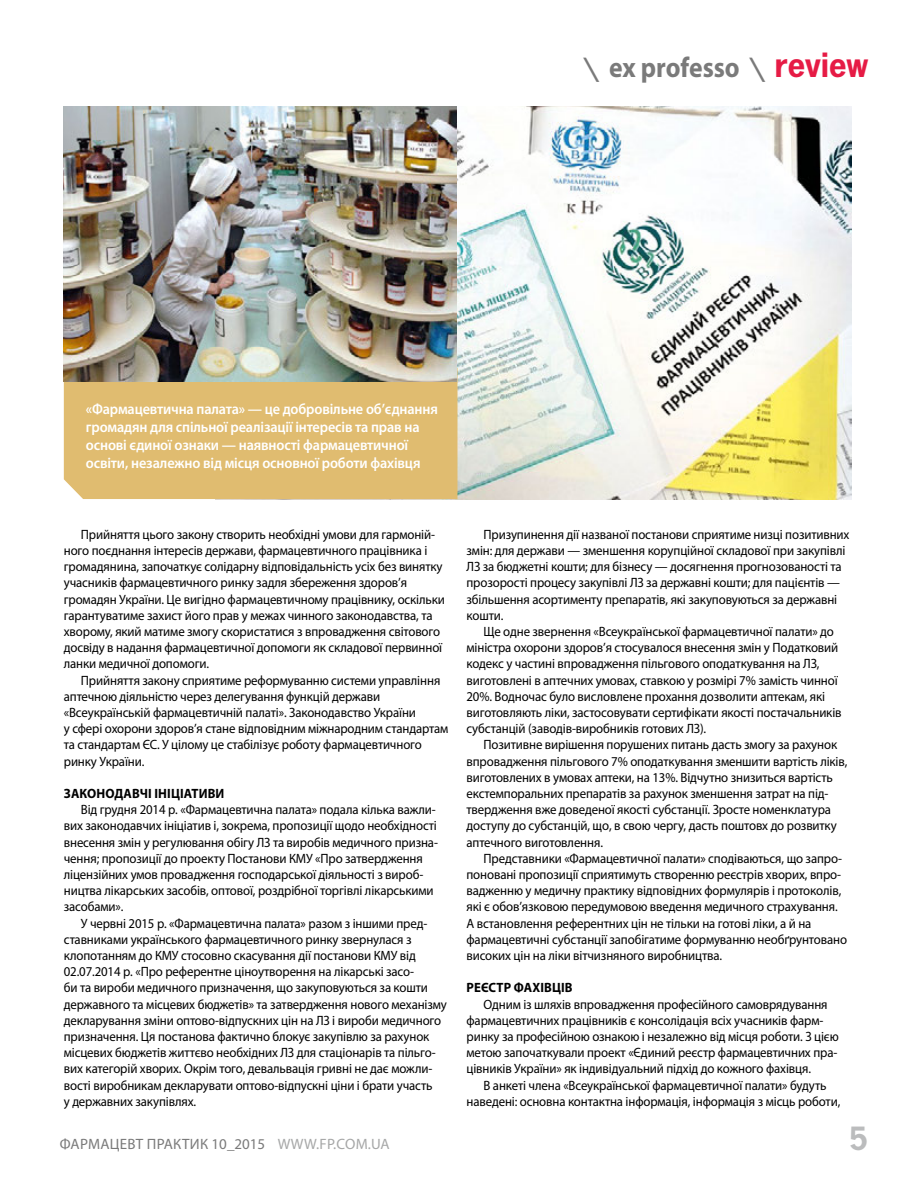
<style>
.page{position:relative;width:915px;height:1178px;background:#fff}
.page>*{position:absolute;margin:0;border:0;box-sizing:border-box;transform-origin:0 0}
.t1{font:700 34.5px "News Paper C";color:#bbbcbd}
.t2{font:700 28.5px "Myriad Pro";color:#7a7a7a;scale:.9 1}
.t3{font:600 15px/18px "Myriad Pro";letter-spacing:-.01em;color:#fff;scale:.95 1}
.t4{font:15px "Myriad Pro";letter-spacing:.02em;color:#7a7a7a}
.t5{font:13.5px/16.2px "Myriad Pro";letter-spacing:-.01em;color:#000;scale:.95 1}
.t6{font:700 13.5px "Myriad Pro";letter-spacing:.01em;color:#000;scale:.95 1}
.s1{font-family:"News Paper C"}
.s2{font-family:"News Paper C";font-size:36px;color:#e61b45}
.s3{color:#a6a7a7}
</style>
<div class="page">
<img style="left:216px;top:106px;width:634px;height:394px">
<div style="left:64px;top:368px;width:393px;height:131px;background:#e0bc70"></div>
<img style="left:64px;top:106px;width:392px;height:275px">
<h2 class="t2" style="left:586px;top:48px;width:315px"><span class="s1">\</span> ex professo <span class="s1">\</span> <span class="s2">review</span></h2>
<p class="t3" style="left:86px;top:399px;width:372px">«Фармацевтична палата» — це добровільне об’єднання громадян для спільної реалізації інтересів та прав на основі єдиної ознаки — наявності фармацевтичної освіти, незалежно від місця основної роботи фахівця</p>
<p class="t5" style="left:64px;top:526px;width:402px;text-indent:17px">ПРИЙНЯТТЯ ЦЬОГО ЗАКОНУ СТВОРИТЬ НЕОБХІДНІ УМОВИ ДЛЯ ГАРМОНІЙ-НОГО ПОЄДНАННЯ ІНТЕРЕСІВ ДЕРЖАВИ, ФАРМАЦЕВТИЧНОГО ПРАЦІВНИКА І ГРОМАДЯНИНА, ЗАПОЧАТКУЄ СОЛІДАРНУ ВІДПОВІДАЛЬНІСТЬ УСІХ БЕЗ ВИНЯТКУ УЧАСНИКІВ ФАРМАЦЕВТИЧНОГО РИНКУ ЗАДЛЯ ЗБЕРЕЖЕННЯ ЗДОРОВ’Я ГРОМАДЯН УКРАЇНИ. ЦЕ ВИГІДНО ФАРМАЦЕВТИЧНОМУ ПРАЦІВНИКУ, ОСКІЛЬКИ ГАРАНТУВАТИМЕ ЗАХИСТ ЙОГО ПРАВ У МЕЖАХ ЧИННОГО ЗАКОНОДАВСТВА, ТА ХВОРОМУ, ЯКИЙ МАТИМЕ ЗМОГУ СКОРИСТАТИСЯ З ВПРОВАДЖЕННЯ СВІТОВОГО ДОСВІДУ В НАДАННЯ ФАРМАЦЕВТИЧНОЇ ДОПОМОГИ ЯК СКЛАДОВОЇ ПЕРВИННОЇ ЛАНКИ МЕДИЧНОЇ ДОПОМОГИ.</p>
<p class="t5" style="left:64px;top:672px;width:406px;text-indent:17px">ПРИЙНЯТТЯ ЗАКОНУ СПРИЯТИМЕ РЕФОРМУВАННЮ СИСТЕМИ УПРАВЛІННЯ АПТЕЧНОЮ ДІЯЛЬНІСТЮ ЧЕРЕЗ ДЕЛЕГУВАННЯ ФУНКЦІЙ ДЕРЖАВИ «ВСЕУКРАЇНСЬКІЙ ФАРМАЦЕВТИЧНІЙ ПАЛАТІ». ЗАКОНОДАВСТВО УКРАЇНИ<br>У СФЕРІ ОХОРОНИ ЗДОРОВ’Я СТАНЕ ВІДПОВІДНИМ МІЖНАРОДНИМ СТАНДАРТАМ ТА СТАНДАРТАМ ЄС. У ЦІЛОМУ ЦЕ СТАБІЛІЗУЄ РОБОТУ ФАРМАЦЕВТИЧНОГО РИНКУ УКРАЇНИ.</p>
<p class="t6" style="left:64px;top:784px;width:170px">Законодавчі ініціативи</p>
<p class="t5" style="left:64px;top:801px;width:395px;text-indent:17px">ВІД ГРУДНЯ 2014 Р. «ФАРМАЦЕВТИЧНА ПАЛАТА» ПОДАЛА КІЛЬКА ВАЖЛИ-ВИХ ЗАКОНОДАВЧИХ ІНІЦІАТИВ І, ЗОКРЕМА, ПРОПОЗИЦІЇ ЩОДО НЕОБХІДНОСТІ ВНЕСЕННЯ ЗМІН У РЕГУЛЮВАННЯ ОБІГУ ЛЗ ТА ВИРОБІВ МЕДИЧНОГО ПРИЗНА-ЧЕННЯ; ПРОПОЗИЦІЇ ДО ПРОЕКТУ ПОСТАНОВИ КМУ «ПРО ЗАТВЕРДЖЕННЯ ЛІЦЕНЗІЙНИХ УМОВ ПРОВАДЖЕННЯ ГОСПОДАРСЬКОЇ ДІЯЛЬНОСТІ З ВИРОБ-НИЦТВА ЛІКАРСЬКИХ ЗАСОБІВ, ОПТОВОЇ, РОЗДРІБНОЇ ТОРГІВЛІ ЛІКАРСЬКИМИ ЗАСОБАМИ».</p>
<p class="t5" style="left:64px;top:915px;width:404px;text-indent:17px">У ЧЕРВНІ 2015 Р. «ФАРМАЦЕВТИЧНА ПАЛАТА» РАЗОМ З ІНШИМИ ПРЕД-СТАВНИКАМИ УКРАЇНСЬКОГО ФАРМАЦЕВТИЧНОГО РИНКУ ЗВЕРНУЛАСЯ З КЛОПОТАННЯМ ДО КМУ СТОСОВНО СКАСУВАННЯ ДІЇ ПОСТАНОВИ КМУ ВІД 02.07.2014 Р. «ПРО РЕФЕРЕНТНЕ ЦІНОУТВОРЕННЯ НА ЛІКАРСЬКІ ЗАСО-<br>БИ ТА ВИРОБИ МЕДИЧНОГО ПРИЗНАЧЕННЯ, ЩО ЗАКУПОВУЮТЬСЯ ЗА КОШТИ ДЕРЖАВНОГО ТА МІСЦЕВИХ БЮДЖЕТІВ» ТА ЗАТВЕРДЖЕННЯ НОВОГО МЕХАНІЗМУ ДЕКЛАРУВАННЯ ЗМІНИ ОПТОВО-ВІДПУСКНИХ ЦІН НА ЛЗ І ВИРОБИ МЕДИЧНОГО ПРИЗНАЧЕННЯ. ЦЯ ПОСТАНОВА ФАКТИЧНО БЛОКУЄ ЗАКУПІВЛЮ ЗА РАХУНОК МІСЦЕВИХ БЮДЖЕТІВ ЖИТТЄВО НЕОБХІДНИХ ЛЗ ДЛЯ СТАЦІОНАРІВ ТА ПІЛЬГО-ВИХ КАТЕГОРІЙ ХВОРИХ. ОКРІМ ТОГО, ДЕВАЛЬВАЦІЯ ГРИВНІ НЕ ДАЄ МОЖЛИ-ВОСТІ ВИРОБНИКАМ ДЕКЛАРУВАТИ ОПТОВО-ВІДПУСКНІ ЦІНИ І БРАТИ УЧАСТЬ<br>У ДЕРЖАВНИХ ЗАКУПІВЛЯХ.</p>
<p class="t4" style="left:60px;top:1135px;width:331px">ФАРМАЦЕВТ ПРАКТИК 10_2015 <span class="s3">WWW.FP.COM.UA</span></p>
<p class="t5" style="left:466px;top:526px;width:404px;text-indent:17px">ПРИЗУПИНЕННЯ ДІЇ НАЗВАНОЇ ПОСТАНОВИ СПРИЯТИМЕ НИЗЦІ ПОЗИТИВНИХ ЗМІН: ДЛЯ ДЕРЖАВИ — ЗМЕНШЕННЯ КОРУПЦІЙНОЇ СКЛАДОВОЇ ПРИ ЗАКУПІВЛІ ЛЗ ЗА БЮДЖЕТНІ КОШТИ; ДЛЯ БІЗНЕСУ — ДОСЯГНЕННЯ ПРОГНОЗОВАНОСТІ ТА ПРОЗОРОСТІ ПРОЦЕСУ ЗАКУПІВЛІ ЛЗ ЗА ДЕРЖАВНІ КОШТИ; ДЛЯ ПАЦІЄНТІВ — ЗБІЛЬШЕННЯ АСОРТИМЕНТУ ПРЕПАРАТІВ, ЯКІ ЗАКУПОВУЮТЬСЯ ЗА ДЕРЖАВНІ КОШТИ.</p>
<p class="t5" style="left:466px;top:623px;width:396px;text-indent:17px">ЩЕ ОДНЕ ЗВЕРНЕННЯ «ВСЕУКРАЇНСЬКОЇ ФАРМАЦЕВТИЧНОЇ ПАЛАТИ» ДО МІНІСТРА ОХОРОНИ ЗДОРОВ’Я СТОСУВАЛОСЯ ВНЕСЕННЯ ЗМІН У ПОДАТКОВИЙ КОДЕКС У ЧАСТИНІ ВПРОВАДЖЕННЯ ПІЛЬГОВОГО ОПОДАТКУВАННЯ НА ЛЗ, ВИГОТОВЛЕНІ В АПТЕЧНИХ УМОВАХ, СТАВКОЮ У РОЗМІРІ 7% ЗАМІСТЬ ЧИННОЇ 20%. ВОДНОЧАС БУЛО ВИСЛОВЛЕНЕ ПРОХАННЯ ДОЗВОЛИТИ АПТЕКАМ, ЯКІ ВИГОТОВЛЯЮТЬ ЛІКИ, ЗАСТОСОВУВАТИ СЕРТИФІКАТИ ЯКОСТІ ПОСТАЧАЛЬНИКІВ СУБСТАНЦІЙ (ЗАВОДІВ-ВИРОБНИКІВ ГОТОВИХ ЛЗ).</p>
<p class="t5" style="left:466px;top:736px;width:402px;text-indent:17px">ПОЗИТИВНЕ ВИРІШЕННЯ ПОРУШЕНИХ ПИТАНЬ ДАСТЬ ЗМОГУ ЗА РАХУНОК ВПРОВАДЖЕННЯ ПІЛЬГОВОГО 7% ОПОДАТКУВАННЯ ЗМЕНШИТИ ВАРТІСТЬ ЛІКІВ, ВИГОТОВЛЕНИХ В УМОВАХ АПТЕКИ, НА 13%. ВІДЧУТНО ЗНИЗИТЬСЯ ВАРТІСТЬ ЕКСТЕМПОРАЛЬНИХ ПРЕПАРАТІВ ЗА РАХУНОК ЗМЕНШЕННЯ ЗАТРАТ НА ПІД-ТВЕРДЖЕННЯ ВЖЕ ДОВЕДЕНОЇ ЯКОСТІ СУБСТАНЦІЇ. ЗРОСТЕ НОМЕНКЛАТУРА ДОСТУПУ ДО СУБСТАНЦІЙ, ЩО, В СВОЮ ЧЕРГУ, ДАСТЬ ПОШТОВХ ДО РОЗВИТКУ АПТЕЧНОГО ВИГОТОВЛЕННЯ.</p>
<p class="t5" style="left:466px;top:850px;width:402px;text-indent:17px">ПРЕДСТАВНИКИ «ФАРМАЦЕВТИЧНОЇ ПАЛАТИ» СПОДІВАЮТЬСЯ, ЩО ЗАПРО-ПОНОВАНІ ПРОПОЗИЦІЇ СПРИЯТИМУТЬ СТВОРЕННЮ РЕЄСТРІВ ХВОРИХ, ВПРО-ВАДЖЕННЮ У МЕДИЧНУ ПРАКТИКУ ВІДПОВІДНИХ ФОРМУЛЯРІВ І ПРОТОКОЛІВ, ЯКІ Є ОБОВ’ЯЗКОВОЮ ПЕРЕДУМОВОЮ ВВЕДЕННЯ МЕДИЧНОГО СТРАХУВАННЯ.<br>А ВСТАНОВЛЕННЯ РЕФЕРЕНТНИХ ЦІН НЕ ТІЛЬКИ НА ГОТОВІ ЛІКИ, А Й НА ФАРМАЦЕВТИЧНІ СУБСТАНЦІЇ ЗАПОБІГАТИМЕ ФОРМУВАННЮ НЕОБҐРУНТОВАНО ВИСОКИХ ЦІН НА ЛІКИ ВІТЧИЗНЯНОГО ВИРОБНИЦТВА.</p>
<p class="t6" style="left:466px;top:979px;width:113px">Реєстр фахівців</p>
<p class="t5" style="left:466px;top:996px;width:393px;text-indent:17px">ОДНИМ ІЗ ШЛЯХІВ ВПРОВАДЖЕННЯ ПРОФЕСІЙНОГО САМОВРЯДУВАННЯ ФАРМАЦЕВТИЧНИХ ПРАЦІВНИКІВ Є КОНСОЛІДАЦІЯ ВСІХ УЧАСНИКІВ ФАРМ-РИНКУ ЗА ПРОФЕСІЙНОЮ ОЗНАКОЮ І НЕЗАЛЕЖНО ВІД МІСЦЯ РОБОТИ. З ЦІЄЮ МЕТОЮ ЗАПОЧАТКУВАЛИ ПРОЕКТ «ЄДИНИЙ РЕЄСТР ФАРМАЦЕВТИЧНИХ ПРА-ЦІВНИКІВ УКРАЇНИ» ЯК ІНДИВІДУАЛЬНИЙ ПІДХІД ДО КОЖНОГО ФАХІВЦЯ.</p>
<p class="t5" style="left:466px;top:1077px;width:395px;text-align:center">В АНКЕТІ ЧЛЕНА «ВСЕУКРАЇНСЬКОЇ ФАРМАЦЕВТИЧНОЇ ПАЛАТИ» БУДУТЬ<br>НАВЕДЕНІ: ОСНОВНА КОНТАКТНА ІНФОРМАЦІЯ, ІНФОРМАЦІЯ З МІСЦЬ РОБОТИ,</p>
<h1 class="t1" style="left:847px;top:1120px;width:22px">5</h1>
</div>
